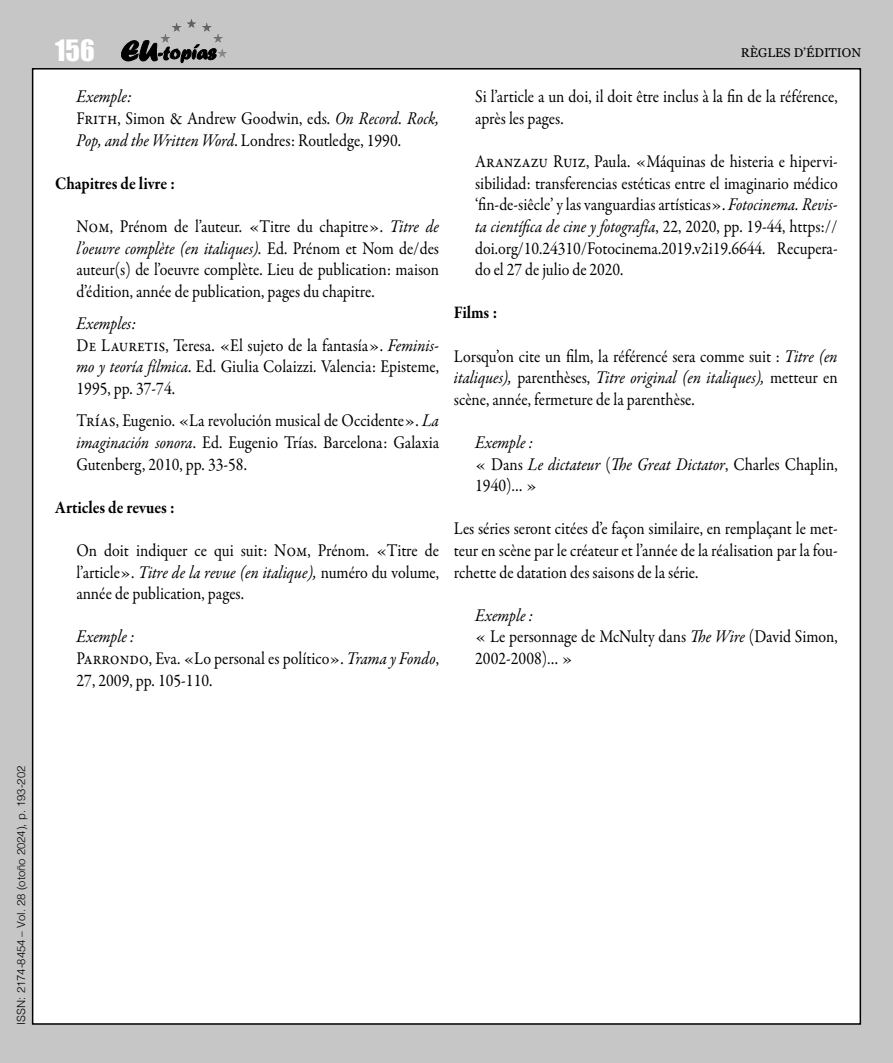
<style>
.page{position:relative;width:893px;height:1063px;background:#c6c6c6}
.page>*{position:absolute;margin:0;border:0;box-sizing:border-box;transform-origin:0 0}
.t1{font:27px "Impact";color:#fff}
.t2{font:18px/21.6px "Garamond Premr Pro";color:#000;text-align:justify;scale:.89 1}
.t3{font:italic 18px "Garamond Premr Pro";color:#000;scale:.89 1}
.t4{font:700 18px "Garamond Premr Pro";letter-spacing:-.005em;color:#000;scale:.89 1}
.t5{font:12.75px "Georgia";color:#000}
.t6{font:300 11.25px "Helvetica";color:#000}
.s1{font-style:italic}
</style>
<div class="page">
<div style="left:33px;top:69px;width:827px;height:955px;background:#fff"></div>
<svg style="left:121px;top:40px;width:95px;height:23px"></svg>
<hr style="left:161px;top:19px;width:66px;height:1px;background:#585857">
<hr style="left:161px;top:20px;width:66px;height:1px;background:#595958">
<hr style="left:161px;top:21px;width:66px;height:1px;background:#5a5a59">
<hr style="left:161px;top:22px;width:66px;height:1px;background:#5c5c5b">
<hr style="left:161px;top:23px;width:66px;height:1px;background:#5d5d5c">
<hr style="left:161px;top:24px;width:66px;height:1px;background:#5f5f5e">
<hr style="left:161px;top:25px;width:66px;height:1px;background:#60605f">
<hr style="left:161px;top:26px;width:66px;height:1px;background:#626261">
<hr style="left:161px;top:27px;width:66px;height:1px;background:#636362">
<hr style="left:161px;top:28px;width:66px;height:1px;background:#656464">
<hr style="left:161px;top:29px;width:66px;height:1px;background:#666565">
<hr style="left:161px;top:30px;width:66px;height:1px;background:#676766">
<hr style="left:161px;top:31px;width:66px;height:1px;background:#696868">
<hr style="left:161px;top:32px;width:66px;height:1px;background:#6a6969">
<hr style="left:161px;top:33px;width:66px;height:1px;background:#6c6b6b">
<hr style="left:161px;top:34px;width:66px;height:1px;background:#6c6c6c">
<hr style="left:161px;top:35px;width:66px;height:1px;background:#6e6e6d">
<hr style="left:161px;top:36px;width:66px;height:1px;background:#6f6f6e">
<hr style="left:161px;top:37px;width:66px;height:1px;background:#717170">
<hr style="left:161px;top:38px;width:66px;height:1px;background:#727271">
<hr style="left:161px;top:39px;width:66px;height:1px;background:#747473">
<hr style="left:161px;top:40px;width:66px;height:1px;background:#757574">
<hr style="left:161px;top:41px;width:66px;height:1px;background:#767675">
<hr style="left:161px;top:42px;width:66px;height:1px;background:#787877">
<hr style="left:161px;top:43px;width:66px;height:1px;background:#797978">
<hr style="left:161px;top:44px;width:66px;height:1px;background:#7b7b7a">
<hr style="left:161px;top:45px;width:66px;height:1px;background:#7c7c7b">
<hr style="left:161px;top:46px;width:66px;height:1px;background:#7e7d7d">
<hr style="left:161px;top:47px;width:66px;height:1px;background:#7f7e7e">
<hr style="left:161px;top:48px;width:66px;height:1px;background:#818080">
<hr style="left:161px;top:49px;width:66px;height:1px;background:#828181">
<hr style="left:161px;top:50px;width:66px;height:1px;background:#828282">
<hr style="left:161px;top:51px;width:66px;height:1px;background:#848483">
<hr style="left:161px;top:52px;width:66px;height:1px;background:#858584">
<hr style="left:161px;top:53px;width:66px;height:1px;background:#878786">
<hr style="left:161px;top:54px;width:66px;height:1px;background:#888887">
<hr style="left:161px;top:55px;width:66px;height:1px;background:#898989">
<hr style="left:161px;top:56px;width:66px;height:1px;background:#8a8a8a">
<hr style="left:161px;top:57px;width:66px;height:1px;background:#8c8c8b">
<h1 class="t1" style="left:55px;top:29px;width:41px">156</h1>
<p class="t3" style="left:77px;top:85px;width:63px">Exemple:</p>
<p class="t2" style="left:77px;top:108px;width:409px">Frith, Simon &amp; Andrew Goodwin, eds. <span class="s1">On Record. Rock,<br>Pop, and the Written Word</span>. Londres: Routledge, 1990.</p>
<p class="t4" style="left:55px;top:172px;width:136px">Chapitres de livre :</p>
<p class="t2" style="left:77px;top:216px;width:409px">Nom, Prénom de l’auteur. «Titre du chapitre». <span class="s1">Titre de l’oeuvre complète (en italiques).</span> Ed. Prénom et Nom de/des auteur(s) de l’oeuvre complète. Lieu de publication: maison d’édition, année de publication, pages du chapitre.</p>
<p class="t3" style="left:77px;top:312px;width:68px">Exemples:</p>
<p class="t2" style="left:77px;top:335px;width:409px">De Lauretis, Teresa. «El sujeto de la fantasía». <span class="s1">Feminis&shy;mo y teoría fílmica</span>. Ed. Giulia Colaizzi. Valencia: Episteme, 1995, pp. 37-74.</p>
<p class="t2" style="left:77px;top:410px;width:409px">Trías, Eugenio. «La revolución musical de Occidente». <span class="s1">La imaginación sonora</span>. Ed. Eugenio Trías. Barcelona: Galaxia Gutenberg, 2010, pp. 33-58.</p>
<p class="t4" style="left:55px;top:496px;width:136px">Articles de revues :</p>
<p class="t2" style="left:77px;top:540px;width:409px">On doit indiquer ce qui suit: Nom, Prénom. «Titre de l’article». <span class="s1">Titre de la revue (en italique),</span> numéro du volume, année de publication, pages.</p>
<p class="t3" style="left:77px;top:625px;width:67px">Exemple :</p>
<p class="t2" style="left:77px;top:648px;width:409px">Parrondo, Eva. «Lo personal es político». <span class="s1">Trama y Fondo</span>,<br>27, 2009, pp. 105-110.</p>
<p class="t5" style="left:741px;top:43px;width:122px">RÈGLES D’ÉDITION</p>
<p class="t2" style="left:475px;top:86px;width:409px">Si l’article a un doi, il doit être inclus à la fin de la référence, après les pages.</p>
<p class="t2" style="left:475px;top:151px;width:409px">Aranzazu Ruiz, Paula. «Máquinas de histeria e hipervi&shy;sibilidad: transferencias estéticas entre el imaginario médico ‘fin-de-siêcle’ y las vanguardias artísticas». <span class="s1">Fotocinema. Revis&shy;ta científica de cine y fotografía</span>, 22, 2020, pp. 19-44, https:// doi.org/10.24310/Fotocinema.2019.v2i19.6644. Recupera&shy;do el 27 de julio de 2020.</p>
<p class="t4" style="left:454px;top:302px;width:50px">Films :</p>
<p class="t2" style="left:454px;top:346px;width:433px">Lorsqu’on cite un film, la référencé sera comme suit : <span class="s1">Titre (en italiques),</span> parenthèses, <span class="s1">Titre original (en italiques),</span> metteur en scène, année, fermeture de la parenthèse.</p>
<p class="t3" style="left:475px;top:431px;width:67px">Exemple :</p>
<p class="t2" style="left:475px;top:454px;width:409px">« Dans <span class="s1">Le dictateur</span> (<span class="s1">The Great Dictator</span>, Charles Chaplin,<br>1940)… »</p>
<p class="t2" style="left:454px;top:518px;width:433px">Les séries seront citées d’e façon similaire, en remplaçant le met&shy;teur en scène par le créateur et l’année de la réalisation par la fou&shy;rchette de datation des saisons de la série.</p>
<p class="t3" style="left:475px;top:604px;width:67px">Exemple :</p>
<p class="t2" style="left:475px;top:626px;width:409px">« Le personnage de McNulty dans <span class="s1">The Wire</span> (David Simon,<br>2002-2008)… »</p>
<p class="t6" style="left:12px;top:1025px;width:260px;rotate:-90deg">ISSN: 2174-8454 – Vol. 28 (otoño 2024), p. 193-202</p>
</div>
